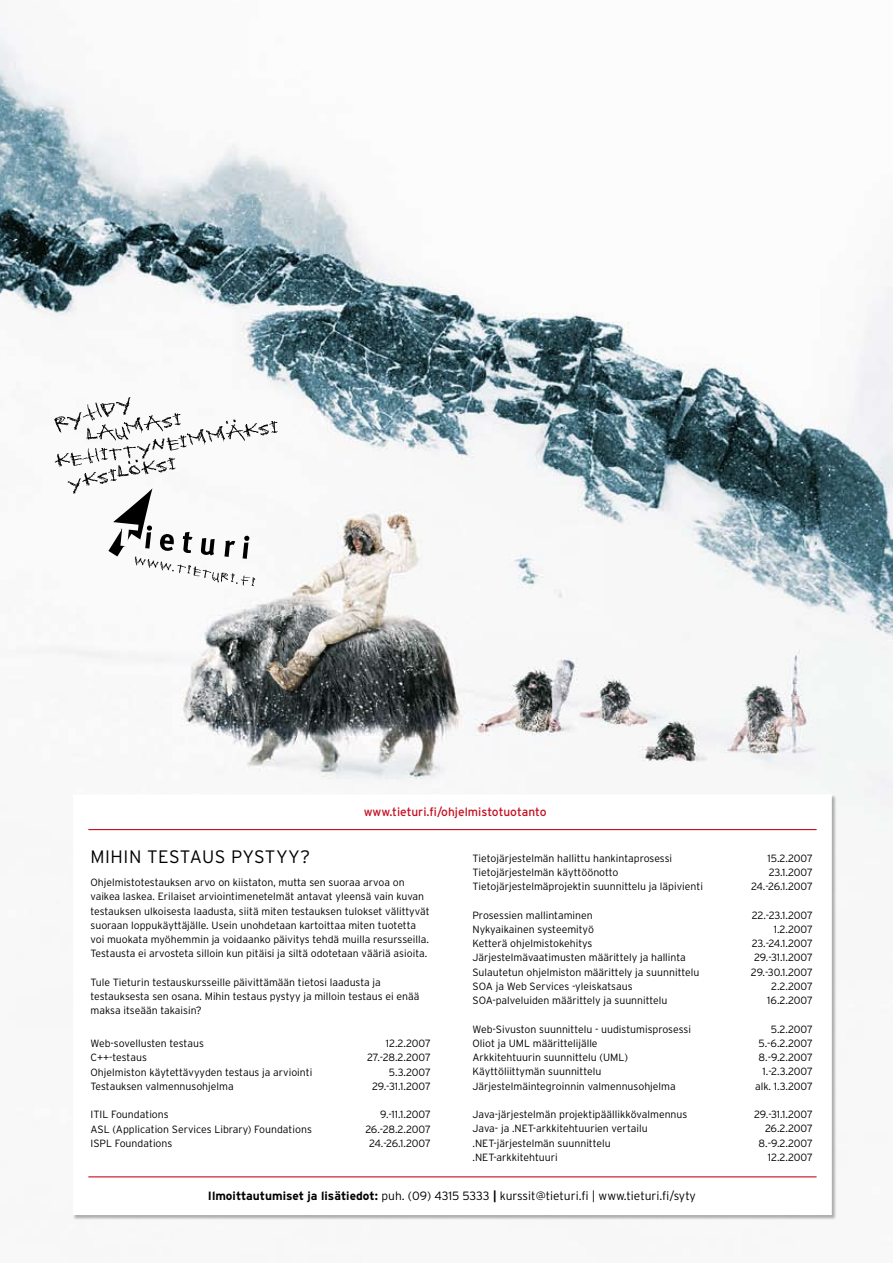
<style>
.page{position:relative;width:893px;height:1263px;background:#fff}
.page>*{position:absolute;margin:0;border:0;box-sizing:border-box;transform-origin:0 0}
.t1{font:300 18px "Interstate";letter-spacing:.02em;color:#000}
.t2{font:300 12px "Interstate";color:#000}
.t3{font:12px "Interstate";color:#c50e1f}
.t4{font:300 10.5px/14.2px "Interstate";color:#000}
.s1{font-weight:700}
</style>
<div class="page">
<img style="left:0;top:27px;width:893px;height:804px">
<div style="left:74px;top:795px;width:757px;height:419px;background:#fff"></div>
<svg style="left:54px;top:397px;width:224px;height:189px"></svg>
<hr style="left:88px;top:829px;width:729px;height:1px;background:#c50e1f">
<hr style="left:88px;top:1176px;width:729px;height:1px;background:#c50e1f">
<p class="t3" style="left:364px;top:805px;width:184px">www.tieturi.fi/ohjelmistotuotanto</p>
<p class="t4" style="left:472px;top:851px;width:201px">Tietojärjestelmän hallittu hankintaprosessi</p>
<p class="t4" style="left:768px;top:851px;width:47px">15.2.2007</p>
<p class="t4" style="left:472px;top:865px;width:148px">Tietojärjestelmän käyttöönotto</p>
<p class="t4" style="left:769px;top:865px;width:46px">23.1.2007</p>
<p class="t4" style="left:472px;top:879px;width:232px">Tietojärjestelmäprojektin suunnittelu ja läpivienti</p>
<p class="t4" style="left:751px;top:879px;width:63px">24.-26.1.2007</p>
<p class="t4" style="left:472px;top:908px;width:122px">Prosessien mallintaminen</p>
<p class="t4" style="left:752px;top:908px;width:63px">22.-23.1.2007</p>
<p class="t4" style="left:472px;top:922px;width:123px">Nykyaikainen systeemityö</p>
<p class="t4" style="left:774px;top:922px;width:41px">1.2.2007</p>
<p class="t4" style="left:472px;top:936px;width:121px">Ketterä ohjelmistokehitys</p>
<p class="t4" style="left:752px;top:936px;width:63px">23.-24.1.2007</p>
<p class="t4" style="left:472px;top:950px;width:215px">Järjestelmävaatimusten määrittely ja hallinta</p>
<p class="t4" style="left:754px;top:950px;width:60px">29.-31.1.2007</p>
<p class="t4" style="left:472px;top:965px;width:228px">Sulautetun ohjelmiston määrittely ja suunnittelu</p>
<p class="t4" style="left:751px;top:965px;width:64px">29.-30.1.2007</p>
<p class="t4" style="left:472px;top:979px;width:162px">SOA ja Web Services -yleiskatsaus</p>
<p class="t4" style="left:771px;top:979px;width:43px">2.2.2007</p>
<p class="t4" style="left:472px;top:993px;width:197px">SOA-palveluiden määrittely ja suunnittelu</p>
<p class="t4" style="left:767px;top:993px;width:47px">16.2.2007</p>
<p class="t4" style="left:472px;top:1022px;width:220px">Web-Sivuston suunnittelu - uudistumisprosessi</p>
<p class="t4" style="left:771px;top:1022px;width:44px">5.2.2007</p>
<p class="t4" style="left:472px;top:1036px;width:127px">Oliot ja UML määrittelijälle</p>
<p class="t4" style="left:758px;top:1036px;width:56px">5.-6.2.2007</p>
<p class="t4" style="left:472px;top:1050px;width:157px">Arkkitehtuurin suunnittelu (UML)</p>
<p class="t4" style="left:758px;top:1050px;width:56px">8.-9.2.2007</p>
<p class="t4" style="left:472px;top:1064px;width:130px">Käyttöliittymän suunnittelu</p>
<p class="t4" style="left:762px;top:1064px;width:52px">1.-2.3.2007</p>
<p class="t4" style="left:472px;top:1079px;width:205px">Järjestelmäintegroinnin valmennusohjelma</p>
<p class="t4" style="left:755px;top:1079px;width:60px">alk. 1.3.2007</p>
<p class="t4" style="left:472px;top:1107px;width:216px">Java-järjestelmän projektipäällikkövalmennus</p>
<p class="t4" style="left:754px;top:1107px;width:60px">29.-31.1.2007</p>
<p class="t4" style="left:472px;top:1121px;width:177px">Java- ja .NET-arkkitehtuurien vertailu</p>
<p class="t4" style="left:765px;top:1121px;width:49px">26.2.2007</p>
<p class="t4" style="left:472px;top:1136px;width:140px">.NET-järjestelmän suunnittelu</p>
<p class="t4" style="left:758px;top:1136px;width:56px">8.-9.2.2007</p>
<p class="t4" style="left:472px;top:1150px;width:87px">.NET-arkkitehtuuri</p>
<p class="t4" style="left:768px;top:1150px;width:47px">12.2.2007</p>
<h1 class="t1" style="left:90px;top:847px;width:221px">MIHIN TESTAUS PYSTYY?</h1>
<p class="t4" style="left:90px;top:875px;width:341px">Ohjelmistotestauksen arvo on kiistaton, mutta sen suoraa arvoa on vaikea laskea. Erilaiset arviointimenetelmät antavat yleensä vain kuvan testauksen ulkoisesta laadusta, siitä miten testauksen tulokset välittyvät suoraan loppukäyttäjälle. Usein unohdetaan kartoittaa miten tuotetta voi muokata myöhemmin ja voidaanko päivitys tehdä muilla resursseilla.<br>Testausta ei arvosteta silloin kun pitäisi ja siltä odotetaan vääriä asioita.</p>
<p class="t4" style="left:90px;top:975px;width:330px">Tule Tieturin testauskursseille päivittämään tietosi laadusta ja testauksesta sen osana. Mihin testaus pystyy ja milloin testaus ei enää maksa itseään takaisin?</p>
<p class="t4" style="left:90px;top:1036px;width:115px">Web-sovellusten testaus</p>
<p class="t4" style="left:386px;top:1036px;width:47px">12.2.2007</p>
<p class="t4" style="left:90px;top:1050px;width:58px">C++-testaus</p>
<p class="t4" style="left:367px;top:1050px;width:65px">27.-28.2.2007</p>
<p class="t4" style="left:90px;top:1065px;width:223px">Ohjelmiston käytettävyyden testaus ja arviointi</p>
<p class="t4" style="left:389px;top:1065px;width:44px">5.3.2007</p>
<p class="t4" style="left:90px;top:1079px;width:145px">Testauksen valmennusohjelma</p>
<p class="t4" style="left:372px;top:1079px;width:60px">29.-31.1.2007</p>
<p class="t4" style="left:90px;top:1107px;width:80px">ITIL Foundations</p>
<p class="t4" style="left:380px;top:1107px;width:52px">9.-11.1.2007</p>
<p class="t4" style="left:90px;top:1122px;width:223px">ASL (Application Services Library) Foundations</p>
<p class="t4" style="left:365px;top:1122px;width:67px">26.-28.2.2007</p>
<p class="t4" style="left:90px;top:1136px;width:83px">ISPL Foundations</p>
<p class="t4" style="left:369px;top:1136px;width:63px">24.-26.1.2007</p>
<p class="t2" style="left:208px;top:1189px;width:489px"><span class="s1">Ilmoittautumiset ja lisätiedot:</span> puh. (09) 4315 5333 <span class="s1">|</span> kurssit@tieturi.fi | www.tieturi.fi/syty</p>
</div>
